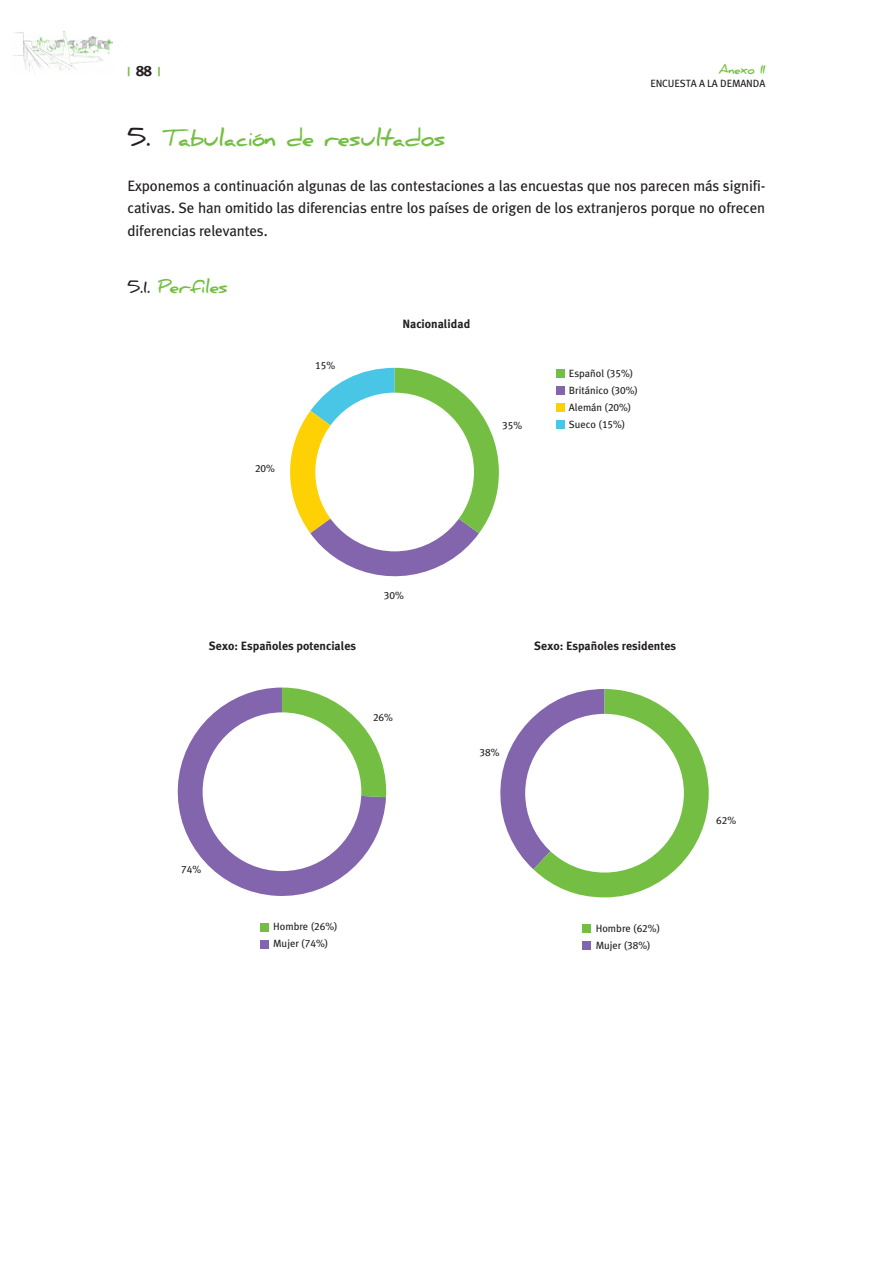
<style>
.page{position:relative;width:893px;height:1263px;background:#fff}
.page>*{position:absolute;margin:0;border:0;box-sizing:border-box;transform-origin:0 0}
.t1{font:700 22.5px "Daniel";letter-spacing:-.02em;color:#74bf43}
.t2{font:700 18px "Daniel";letter-spacing:-.02em;color:#74bf43}
.t3{font:15px/22.5px "Meta Plus";letter-spacing:-.005em;color:#231f20;text-align:justify}
.t4{font:700 12px "Meta Plus";color:#231f20}
.t5{font:700 12px "Daniel";letter-spacing:-.02em;color:#74bf43}
.t6{font:700 12px "Meta Plus";color:#74bf43}
.t7{font:10.5px/17px "Meta Plus";color:#231f20}
.t8{font:10.5px "Meta Plus Book Caps";color:#231f20}
.s1{font-family:"Meta Plus Bold Caps";font-weight:400;font-size:15px;color:#231f20}
.s2{font-size:24px;color:#231f20}
.s3{font-size:16.5px;color:#231f20}
.s4{font-family:"Meta Plus Book Caps"}
</style>
<div class="page">
<img style="left:13px;top:32px;width:100px;height:39px">
<div style="left:556px;top:369px;width:8px;height:9px;background:#74bf43"></div>
<div style="left:556px;top:386px;width:8px;height:9px;background:#8265ac"></div>
<div style="left:556px;top:403px;width:8px;height:9px;background:#fed105"></div>
<div style="left:556px;top:420px;width:8px;height:9px;background:#49c6e5"></div>
<svg style="left:290px;top:368px;width:209px;height:209px"></svg>
<div style="left:315px;top:393px;width:159px;height:158px;background:#fff;border-radius:50%"></div>
<svg style="left:500px;top:689px;width:209px;height:208px"></svg>
<div style="left:525px;top:714px;width:159px;height:158px;background:#fff;border-radius:50%"></div>
<div style="left:583px;top:924px;width:8px;height:9px;background:#74bf43"></div>
<div style="left:583px;top:941px;width:8px;height:9px;background:#8265ac"></div>
<svg style="left:177px;top:687px;width:209px;height:209px"></svg>
<div style="left:203px;top:712px;width:158px;height:159px;background:#fff;border-radius:50%"></div>
<div style="left:260px;top:923px;width:9px;height:8px;background:#74bf43"></div>
<div style="left:260px;top:940px;width:9px;height:8px;background:#8265ac"></div>
<p class="t6" style="left:128px;top:65px;width:34px">|<span class="s1">88</span>|</p>
<p class="t5" style="left:719px;top:62px;width:48px">Anexo II</p>
<p class="t7" style="left:650px;top:75px;width:13px">Encuest</p>
<p class="t7" style="left:691px;top:75px;width:37px">a a la dem</p>
<p class="t7" style="left:740px;top:75px;width:27px">anda</p>
<h1 class="t1" style="left:128px;top:125px;width:320px"><span class="s2">5.</span> Tabulación de resultados</h1>
<p class="t3" style="left:128px;top:174px;width:639px">Exponemos a continuación algunas de las contestaciones a las encuestas que nos parecen más signifi&shy;cativas. Se han omitido las diferencias entre los países de origen de los extranjeros porque no ofrecen diferencias relevantes.</p>
<p class="t2" style="left:128px;top:276px;width:102px"><span class="s3">5.1.</span> Perfiles</p>
<p class="t8" style="left:255px;top:462px;width:21px">20%</p>
<p class="t8" style="left:315px;top:360px;width:21px">15%</p>
<p class="t4" style="left:402px;top:317px;width:69px">Nacionalidad</p>
<p class="t8" style="left:502px;top:419px;width:21px">35%</p>
<p class="t7" style="left:569px;top:364px;width:71px">Español <span class="s4">(35%)<br></span>Británico <span class="s4">(30%)<br></span>Alemán <span class="s4">(20%)<br></span>Sueco <span class="s4">(15%)</span></p>
<p class="t4" style="left:209px;top:638px;width:149px">Sexo: Españoles potenciales</p>
<p class="t8" style="left:384px;top:590px;width:21px">30%</p>
<p class="t8" style="left:373px;top:711px;width:21px">26%</p>
<p class="t8" style="left:181px;top:863px;width:22px">74%</p>
<p class="t7" style="left:273px;top:918px;width:66px">Hombre <span class="s4">(26%)<br></span>Mujer <span class="s4">(74%)</span></p>
<p class="t4" style="left:534px;top:638px;width:143px">Sexo: Españoles residentes</p>
<p class="t8" style="left:479px;top:747px;width:21px">38%</p>
<p class="t7" style="left:596px;top:919px;width:66px">Hombre <span class="s4">(62%)<br></span>Mujer <span class="s4">(38%)</span></p>
<p class="t8" style="left:716px;top:814px;width:21px">62%</p>
</div>
